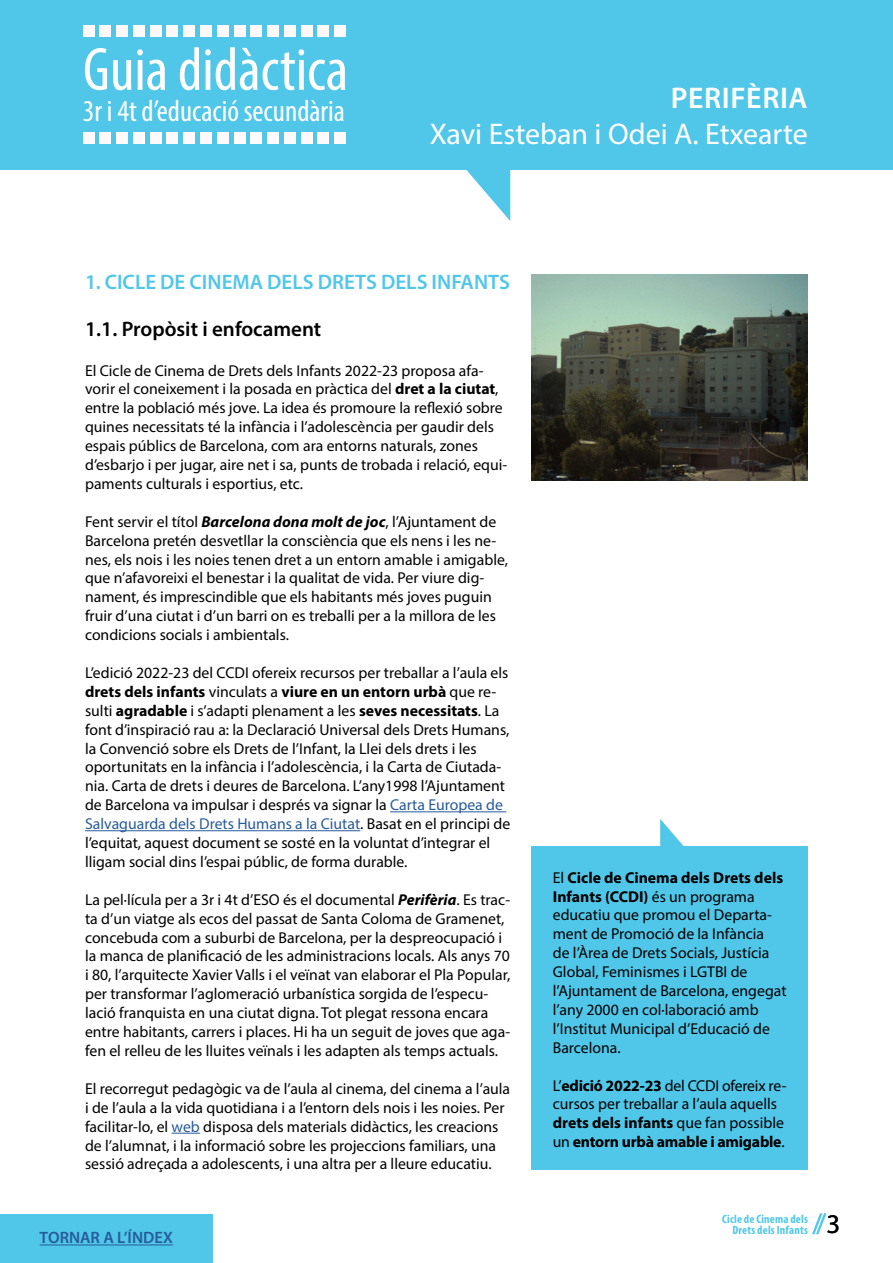
<style>
.page{position:relative;width:893px;height:1263px;background:#fff}
.page>*{position:absolute;margin:0;border:0;box-sizing:border-box;transform-origin:0 0}
.t1{font:condensed 61.5px "Myriad Pro";color:#fff}
.t2{font:condensed 30.45px "Myriad Pro";color:#fff}
.t3{font:30px "Myriad Pro";color:#fff}
.t4{font:600 30px "Myriad Pro";letter-spacing:.02em;color:#fff}
.t5{font:28.5px "Myriad Pro";color:#50c7e9}
.t6{font:600 21px "Myriad Pro";color:#50c7e9}
.t7{font:600 21px "Myriad Pro";color:#020203}
.t8{font:600 16.5px "Myriad Pro";color:#275b9b}
.t9{font:15.75px/18.9px "Myriad Pro";color:#000}
.t10{font:700 condensed 12px/10.5px "Myriad Pro";letter-spacing:.015em;color:#50c7e9;text-align:right}
.s1{font-weight:700}
.s2{font-weight:700;font-style:italic}
.s3{color:#275b9b}
.s4{font-size:27px;color:#000}
</style>
<div class="page">
<div style="left:0;top:0;width:893px;height:169px;background:#50c7e9"></div>
<svg style="left:459px;top:169px;width:51px;height:52px"></svg>
<div style="left:83px;top:26px;width:11px;height:11px;background:#fefafc"></div>
<div style="left:100px;top:26px;width:11px;height:11px;background:#fefafc"></div>
<div style="left:116px;top:26px;width:12px;height:11px;background:#fefafc"></div>
<div style="left:133px;top:26px;width:12px;height:11px;background:#fefafc"></div>
<div style="left:150px;top:26px;width:11px;height:11px;background:#fefafc"></div>
<div style="left:167px;top:26px;width:11px;height:11px;background:#fefafc"></div>
<div style="left:183px;top:26px;width:12px;height:11px;background:#fefafc"></div>
<div style="left:200px;top:26px;width:12px;height:11px;background:#fefafc"></div>
<div style="left:217px;top:26px;width:11px;height:11px;background:#fefafc"></div>
<div style="left:234px;top:26px;width:11px;height:11px;background:#fefafc"></div>
<div style="left:251px;top:26px;width:11px;height:11px;background:#fefafc"></div>
<div style="left:267px;top:26px;width:12px;height:11px;background:#fefafc"></div>
<div style="left:284px;top:26px;width:12px;height:11px;background:#fefafc"></div>
<div style="left:301px;top:26px;width:11px;height:11px;background:#fefafc"></div>
<div style="left:318px;top:26px;width:11px;height:11px;background:#fefafc"></div>
<div style="left:334px;top:26px;width:12px;height:11px;background:#fefafc"></div>
<div style="left:83px;top:132px;width:11px;height:12px;background:#fefafc"></div>
<div style="left:100px;top:132px;width:11px;height:12px;background:#fefafc"></div>
<div style="left:116px;top:132px;width:12px;height:12px;background:#fefafc"></div>
<div style="left:133px;top:132px;width:12px;height:12px;background:#fefafc"></div>
<div style="left:150px;top:132px;width:11px;height:12px;background:#fefafc"></div>
<div style="left:167px;top:132px;width:11px;height:12px;background:#fefafc"></div>
<div style="left:183px;top:132px;width:12px;height:12px;background:#fefafc"></div>
<div style="left:200px;top:132px;width:12px;height:12px;background:#fefafc"></div>
<div style="left:217px;top:132px;width:11px;height:12px;background:#fefafc"></div>
<div style="left:234px;top:132px;width:11px;height:12px;background:#fefafc"></div>
<div style="left:251px;top:132px;width:11px;height:12px;background:#fefafc"></div>
<div style="left:267px;top:132px;width:12px;height:12px;background:#fefafc"></div>
<div style="left:284px;top:132px;width:12px;height:12px;background:#fefafc"></div>
<div style="left:301px;top:132px;width:11px;height:12px;background:#fefafc"></div>
<div style="left:318px;top:132px;width:11px;height:12px;background:#fefafc"></div>
<div style="left:334px;top:132px;width:12px;height:12px;background:#fefafc"></div>
<div style="left:0;top:1214px;width:213px;height:49px;background:#50c7e9"></div>
<hr style="left:40px;top:1244px;width:133px;height:1px;background:#275b9b">
<hr style="left:390px;top:811px;width:116px;height:1px;background:#275b9b">
<hr style="left:85px;top:830px;width:275px;height:1px;background:#275b9b">
<svg style="left:172px;top:1133px;width:28px;height:1px"></svg>
<img style="left:531px;top:275px;width:277px;height:206px">
<svg style="left:660px;top:819px;width:24px;height:27px"></svg>
<div style="left:531px;top:846px;width:277px;height:323px;background:#50c7e9"></div>
<h1 class="t1" style="left:83px;top:32px;width:267px">Guia didàctica</h1>
<h2 class="t2" style="left:83px;top:93px;width:263px">3r i 4t d’educació secundària</h2>
<h3 class="t4" style="left:671px;top:79px;width:138px">PERIFÈRIA</h3>
<h3 class="t3" style="left:430px;top:115px;width:380px">Xavi Esteban i Odei A. Etxearte</h3>
<h3 class="t6" style="left:85px;top:269px;width:426px">1. CICLE DE CINEMA DELS DRETS DELS INFANTS</h3>
<h3 class="t7" style="left:85px;top:315px;width:238px">1.1. Propòsit i enfocament</h3>
<p class="t9" style="left:85px;top:360px;width:424px">El Cicle de Cinema de Drets dels Infants 2022-23 proposa afa&shy;vorir el coneixement i la posada en pràctica del <span class="s1">dret a la ciutat</span>, entre la població més jove. La idea és promoure la reflexió sobre quines necessitats té la infància i l’adolescència per gaudir dels espais públics de Barcelona, com ara entorns naturals, zones d’esbarjo i per jugar, aire net i sa, punts de trobada i relació, equi&shy;paments culturals i esportius, etc.</p>
<p class="t9" style="left:85px;top:512px;width:424px">Fent servir el títol <span class="s2">Barcelona dona molt de joc</span>, l’Ajuntament de Barcelona pretén desvetllar la consciència que els nens i les ne&shy;nes, els nois i les noies tenen dret a un entorn amable i amigable, que n’afavoreixi el benestar i la qualitat de vida. Per viure dig&shy;nament, és imprescindible que els habitants més joves puguin fruir d’una ciutat i d’un barri on es treballi per a la millora de les condicions socials i ambientals.</p>
<p class="t9" style="left:85px;top:663px;width:427px">L’edició 2022-23 del CCDI ofereix recursos per treballar a l’aula els <span class="s1">drets dels infants</span> vinculats a <span class="s1">viure en un entorn urbà</span> que re&shy;sulti <span class="s1">agradable</span> i s’adapti plenament a les <span class="s1">seves necessitats</span>. La font d’inspiració rau a: la Declaració Universal dels Drets Humans, la Convenció sobre els Drets de l’Infant, la Llei dels drets i les oportunitats en la infància i l’adolescència, i la Carta de Ciutada&shy;nia. Carta de drets i deures de Barcelona. L’any1998 l’Ajuntament de Barcelona va impulsar i després va signar la <span class="s3">Carta Europea de Salvaguarda dels Drets Humans a la Ciutat</span>. Basat en el principi de l’equitat, aquest document se sosté en la voluntat d’integrar el lligam social dins l’espai públic, de forma durable.</p>
<p class="t9" style="left:85px;top:890px;width:427px">La pel·lícula per a 3r i 4t d’ESO és el documental <span class="s2">Perifèria</span>. Es trac&shy;ta d’un viatge als ecos del passat de Santa Coloma de Gramenet, concebuda com a suburbi de Barcelona, per la despreocupació i la manca de planificació de les administracions locals. Als anys 70 i 80, l’arquitecte Xavier Valls i el veïnat van elaborar el Pla Popular, per transformar l’aglomeració urbanística sorgida de l’especu&shy;lació franquista en una ciutat digna. Tot plegat ressona encara entre habitants, carrers i places. Hi ha un seguit de joves que aga&shy;fen el relleu de les lluites veïnals i les adapten als temps actuals.</p>
<p class="t9" style="left:85px;top:1079px;width:427px">El recorregut pedagògic va de l’aula al cinema, del cinema a l’aula i de l’aula a la vida quotidiana i a l’entorn dels nois i les noies. Per facilitar-lo, el <span class="s3">web</span> disposa dels materials didàctics, les creacions de l’alumnat, i la informació sobre les projeccions familiars, una sessió adreçada a adolescents, i una altra per a lleure educatiu.</p>
<p class="t8" style="left:40px;top:1227px;width:135px">TORNAR A L’ÍNDEX</p>
<p class="t9" style="left:553px;top:868px;width:235px">El <span class="s1">Cicle de Cinema dels Drets dels<br>Infants (CCDI)</span> és un programa educatiu que promou el Departa&shy;ment de Promoció de la Infància<br>de l’Àrea de Drets Socials, Justícia<br>Global, Feminismes i LGTBI de l’Ajuntament de Barcelona, engegat l’any 2000 en col·laboració amb l’Institut Municipal d’Educació de<br>Barcelona.</p>
<p class="t9" style="left:553px;top:1075px;width:235px">L’<span class="s1">edició 2022-23</span> del CCDI ofereix re&shy;cursos per treballar a l’aula aquells <span class="s1">drets dels infants</span> que fan possible un <span class="s1">entorn urbà amable i amigable</span>.</p>
<h3 class="t5" style="left:812px;top:1206px;width:29px">//<span class="s4">3</span></h3>
<p class="t10" style="left:722px;top:1213px;width:87px">Cicle de Cinema dels<br>Drets dels Infants</p>
</div>
